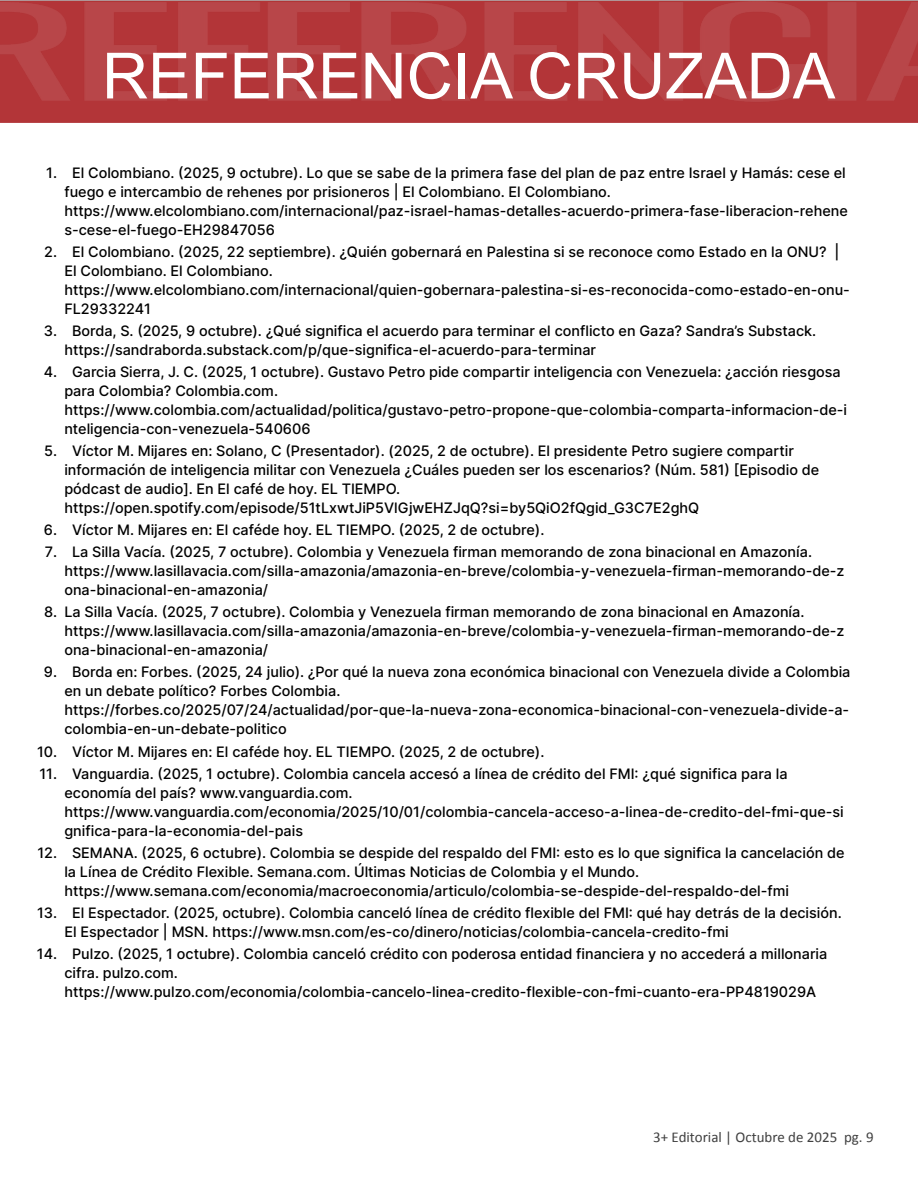
<style>
.page{position:relative;width:918px;height:1188px;background:#fff}
.page>*{position:absolute;margin:0;border:0;box-sizing:border-box;transform-origin:0 0}
.t1{font:63.75px "Arial";color:#fff}
.t2{font:15px "Calibri";color:#404040}
.t3{font:500 14.4px/19px "Inter";color:#000}
</style>
<div class="page">
<img style="left:0;top:0;width:918px;height:123px">
<img style="left:102px;top:39px;width:643px;height:77px">
<h1 class="t1" style="left:102px;top:32px;width:735px">REFERENCIA CRUZADA</h1>
<p class="t3" style="left:64px;top:163px;width:785px;text-indent:-18px">1. El Colombiano. (2025, 9 octubre). Lo que se sabe de la primera fase del plan de paz entre Israel y Hamás: cese el fuego e intercambio de rehenes por prisioneros | El Colombiano. El Colombiano. https://www.elcolombiano.com/internacional/paz-israel-hamas-detalles-acuerdo-primera-fase-liberacion-rehene s-cese-el-fuego-EH29847056</p>
<p class="t3" style="left:64px;top:242px;width:787px;text-indent:-20px">2. El Colombiano. (2025, 22 septiembre). ¿Quién gobernará en Palestina si se reconoce como Estado en la ONU? | El Colombiano. El Colombiano. https://www.elcolombiano.com/internacional/quien-gobernara-palestina-si-es-reconocida-como-estado-en-onu-FL29332241</p>
<p class="t3" style="left:64px;top:321px;width:753px;text-indent:-21px">3. Borda, S. (2025, 9 octubre). ¿Qué significa el acuerdo para terminar el conflicto en Gaza? Sandra’s Substack. https://sandraborda.substack.com/p/que-significa-el-acuerdo-para-terminar</p>
<p class="t3" style="left:64px;top:362px;width:784px;text-indent:-21px">4. Garcia Sierra, J. C. (2025, 1 octubre). Gustavo Petro pide compartir inteligencia con Venezuela: ¿acción riesgosa para Colombia? Colombia.com. https://www.colombia.com/actualidad/politica/gustavo-petro-propone-que-colombia-comparta-informacion-de-i nteligencia-con-venezuela-540606</p>
<p class="t3" style="left:64px;top:441px;width:757px;text-indent:-20px">5. Víctor M. Mijares en: Solano, C (Presentador). (2025, 2 de octubre). El presidente Petro sugiere compartir información de inteligencia militar con Venezuela ¿Cuáles pueden ser los escenarios? (Núm. 581) [Episodio de pódcast de audio]. En El café de hoy. EL TIEMPO. https://open.spotify.com/episode/51tLxwtJiP5VlGjwEHZJqQ?si=by5QiO2fQgid_G3C7E2ghQ</p>
<p class="t3" style="left:44px;top:520px;width:502px">6. Víctor M. Mijares en: El caféde hoy. EL TIEMPO. (2025, 2 de octubre).</p>
<p class="t3" style="left:64px;top:542px;width:782px;text-indent:-20px">7. La Silla Vacía. (2025, 7 octubre). Colombia y Venezuela firman memorando de zona binacional en Amazonía. https://www.lasillavacia.com/silla-amazonia/amazonia-en-breve/colombia-y-venezuela-firman-memorando-de-z ona-binacional-en-amazonia/</p>
<p class="t3" style="left:64px;top:602px;width:782px;text-indent:-20px">8. La Silla Vacía. (2025, 7 octubre). Colombia y Venezuela firman memorando de zona binacional en Amazonía. https://www.lasillavacia.com/silla-amazonia/amazonia-en-breve/colombia-y-venezuela-firman-memorando-de-z ona-binacional-en-amazonia/</p>
<p class="t3" style="left:64px;top:662px;width:788px;text-indent:-20px">9. Borda en: Forbes. (2025, 24 julio). ¿Por qué la nueva zona económica binacional con Venezuela divide a Colombia en un debate político? Forbes Colombia. https://forbes.co/2025/07/24/actualidad/por-que-la-nueva-zona-economica-binacional-con-venezuela-divide-a&shy;colombia-en-un-debate-politico</p>
<p class="t3" style="left:37px;top:741px;width:509px">10. Víctor M. Mijares en: El caféde hoy. EL TIEMPO. (2025, 2 de octubre).</p>
<p class="t3" style="left:64px;top:763px;width:781px;text-indent:-25px">11. Vanguardia. (2025, 1 octubre). Colombia cancela accesó a línea de crédito del FMI: ¿qué significa para la economía del país? www.vanguardia.com. https://www.vanguardia.com/economia/2025/10/01/colombia-cancela-acceso-a-linea-de-credito-del-fmi-que-si gnifica-para-la-economia-del-pais</p>
<p class="t3" style="left:64px;top:842px;width:782px;text-indent:-27px">12. SEMANA. (2025, 6 octubre). Colombia se despide del respaldo del FMI: esto es lo que significa la cancelación de la Línea de Crédito Flexible. Semana.com. Últimas Noticias de Colombia y el Mundo. https://www.semana.com/economia/macroeconomia/articulo/colombia-se-despide-del-respaldo-del-fmi</p>
<p class="t3" style="left:64px;top:902px;width:779px;text-indent:-27px">13. El Espectador. (2025, octubre). Colombia canceló línea de crédito flexible del FMI: qué hay detrás de la decisión.<br>El Espectador | MSN. https://www.msn.com/es-co/dinero/noticias/colombia-cancela-credito-fmi</p>
<p class="t3" style="left:64px;top:943px;width:765px;text-indent:-28px">14. Pulzo. (2025, 1 octubre). Colombia canceló crédito con poderosa entidad financiera y no accederá a millonaria cifra. pulzo.com. https://www.pulzo.com/economia/colombia-cancelo-linea-credito-flexible-con-fmi-cuanto-era-PP4819029A</p>
<p class="t2" style="left:653px;top:1126px;width:222px">3+ Editorial | Octubre de 2025 pg. 9</p>
</div>
